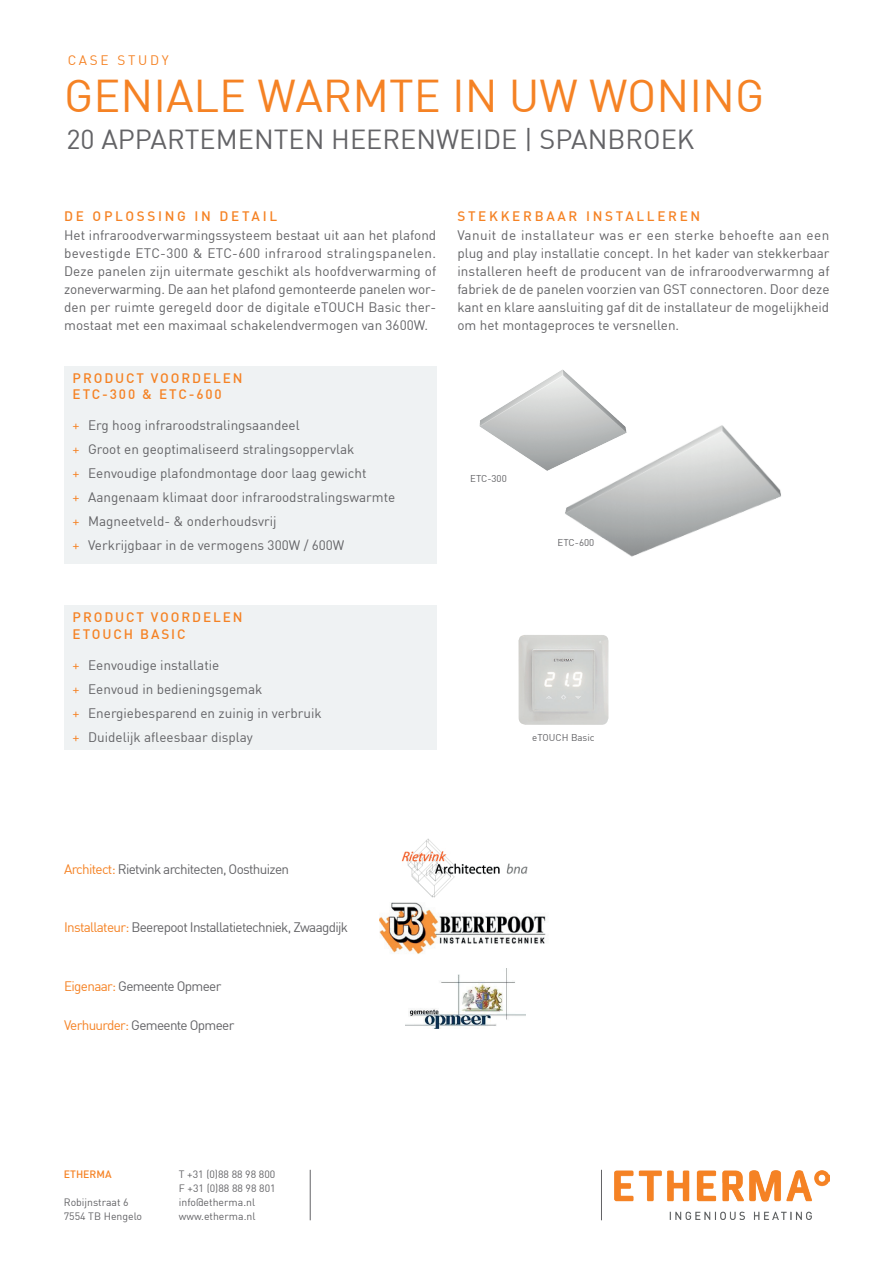
<style>
.page{position:relative;width:893px;height:1263px;background:#fff}
.page>*{position:absolute;margin:0;border:0;box-sizing:border-box;transform-origin:0 0}
.t1{font:45px "DIN";color:#f58224}
.t2{font:27px "DIN";color:#636366}
.t3{font:13.5px/18px "DIN";color:#636366}
.t4{font:13.5px "DIN";letter-spacing:-.05em;color:#636366}
.t5{font:500 13.5px/16.5px "DIN";letter-spacing:.14em;color:#f58224}
.t6{font:500 13.5px "DIN";letter-spacing:.2em;color:#f58224}
.t7{font:13.5px "DIN";letter-spacing:.2em;color:#f58224}
.t8{font:10.5px/14.2px "DIN";color:#636366}
.t9{font:500 10.5px "DIN";color:#f58224}
.t10{font:9.75px "DIN";color:#636366}
.s1{color:#f58224}
</style>
<div class="page">
<hr style="left:601px;top:1170px;width:1px;height:50px;background:#636366">
<hr style="left:310px;top:1170px;width:1px;height:50px;background:#636366">
<img style="left:614px;top:1170px;width:215px;height:49px">
<img style="left:565px;top:425px;width:216px;height:132px">
<img style="left:479px;top:369px;width:153px;height:103px">
<div style="left:64px;top:366px;width:372px;height:197px;background:#eff2f3"></div>
<div style="left:64px;top:606px;width:372px;height:144px;background:#eff2f3"></div>
<img style="left:518px;top:635px;width:91px;height:90px">
<img style="left:379px;top:902px;width:167px;height:52px">
<img style="left:406px;top:969px;width:119px;height:60px">
<img style="left:402px;top:839px;width:126px;height:59px">
<p class="t7" style="left:68px;top:52px;width:102px">CASE STUDY</p>
<h1 class="t1" style="left:64px;top:67px;width:702px">GENIALE WARMTE IN UW WONING</h1>
<h2 class="t2" style="left:66px;top:122px;width:629px">20 APPARTEMENTEN HEERENWEIDE | SPANBROEK</h2>
<p class="t6" style="left:64px;top:207px;width:214px">DE OPLOSSING IN DETAIL</p>
<p class="t3" style="left:64px;top:226px;width:374px;text-align:justify">Het infraroodverwarmingssysteem bestaat uit aan het plafond bevestigde ETC-300 &amp; ETC-600 infrarood stralingspanelen.<br>Deze panelen zijn uitermate geschikt als hoofdverwarming of zoneverwarming. De aan het plafond gemonteerde panelen wor&shy;den per ruimte geregeld door de digitale eTOUCH Basic ther&shy;mostaat met een maximaal schakelendvermogen van 3600W.</p>
<p class="t5" style="left:73px;top:369px;width:171px">PRODUCT VOORDELEN<br>ETC-300 &amp; ETC-600</p>
<p class="t3" style="left:73px;top:413px;width:324px;line-height:24px"><span class="s1">+</span> Erg hoog infraroodstralingsaandeel<br><span class="s1">+</span> Groot en geoptimaliseerd stralingsoppervlak<br><span class="s1">+</span> Eenvoudige plafondmontage door laag gewicht<br><span class="s1">+</span> Aangenaam klimaat door infraroodstralingswarmte <span class="s1">+</span> Magneetveld- &amp; onderhoudsvrij<br><span class="s1">+</span> Verkrijgbaar in de vermogens 300W / 600W</p>
<p class="t6" style="left:457px;top:207px;width:244px">STEKKERBAAR INSTALLEREN</p>
<p class="t3" style="left:457px;top:226px;width:374px;text-align:justify">Vanuit de installateur was er een sterke behoefte aan een plug and play installatie concept. In het kader van stekkerbaar installeren heeft de producent van de infraroodverwarmng af fabriek de de panelen voorzien van GST connectoren. Door deze kant en klare aansluiting gaf dit de installateur de mogelijkheid om het montageproces te versnellen.</p>
<p class="t10" style="left:470px;top:472px;width:38px">ETC-300</p>
<p class="t10" style="left:558px;top:536px;width:38px">ETC-600</p>
<p class="t5" style="left:73px;top:609px;width:171px">PRODUCT VOORDELEN<br>ETOUCH BASIC</p>
<p class="t3" style="left:73px;top:652px;width:251px;line-height:24px"><span class="s1">+</span> Eenvoudige installatie<br><span class="s1">+</span> Eenvoud in bedieningsgemak<br><span class="s1">+</span> Energiebesparend en zuinig in verbruik <span class="s1">+</span> Duidelijk afleesbaar display</p>
<p class="t10" style="left:532px;top:731px;width:64px">eTOUCH Basic</p>
<p class="t4" style="left:64px;top:860px;width:226px"><span class="s1">Architect:</span> Rietvink architecten, Oosthuizen</p>
<p class="t4" style="left:64px;top:919px;width:286px"><span class="s1">Installateur:</span> Beerepoot Installatietechniek, Zwaagdijk</p>
<p class="t4" style="left:64px;top:977px;width:159px"><span class="s1">Eigenaar:</span> Gemeente Opmeer</p>
<p class="t4" style="left:64px;top:1016px;width:172px"><span class="s1">Verhuurder:</span> Gemeente Opmeer</p>
<p class="t9" style="left:64px;top:1167px;width:49px">ETHERMA</p>
<p class="t8" style="left:64px;top:1195px;width:80px">Robijnstraat 6<br>7554 TB Hengelo</p>
<p class="t8" style="left:179px;top:1166px;width:98px">T +31 (0)88 88 98 800<br>F +31 (0)88 88 98 801 info@etherma.nl www.etherma.nl</p>
</div>
